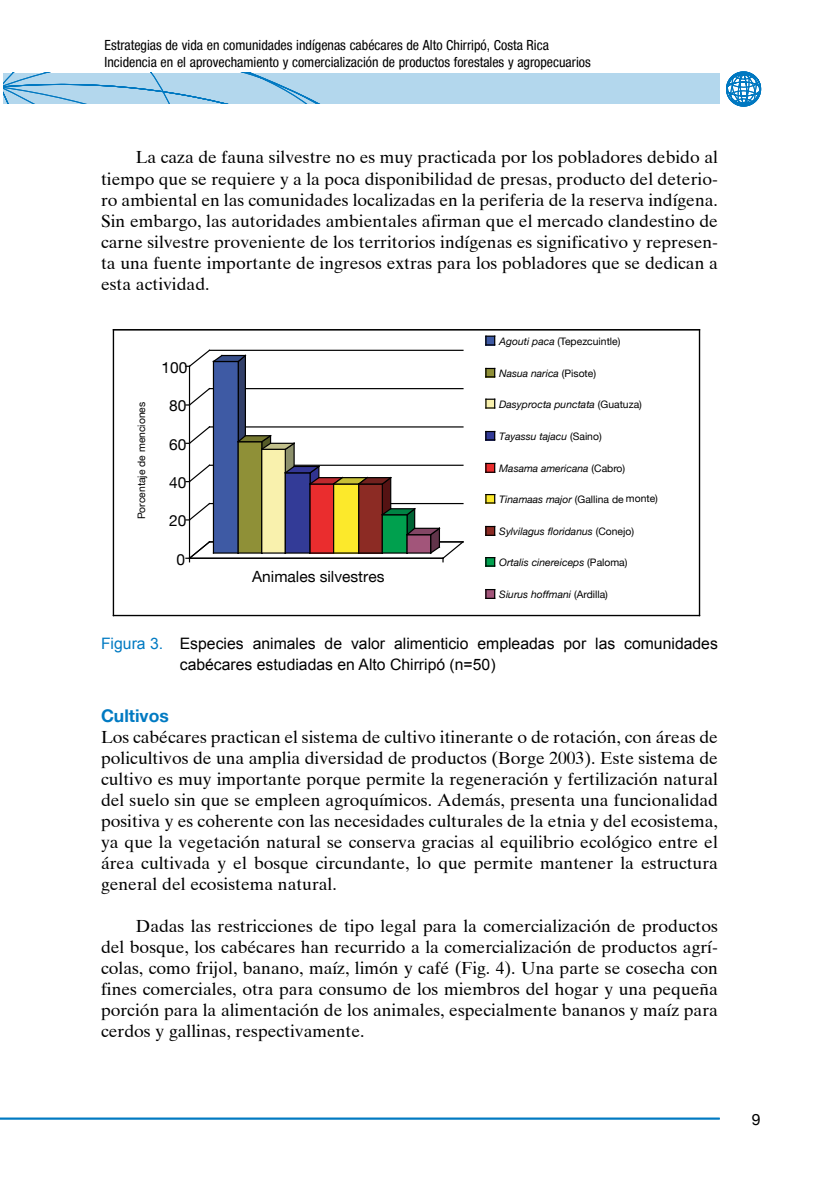
<style>
.page{position:relative;width:819px;height:1181px;background:#fff}
.page>*{position:absolute;margin:0;border:0;box-sizing:border-box;transform-origin:0 0}
.t1{font:17.5px/21px "Times Ten";color:#000;text-align:justify}
.t2{font:700 17.5px "Helvetica Neue";color:#007ac2}
.t3{font:15.75px/21px "Arial";color:#000}
.t4{font:15.4px "Helvetica Neue";color:#000}
.t5{font:condensed 14px/16.8px "Helvetica Neue";color:#000}
.t6{font:italic 10.33px "Helvetica Neue";color:#000}
.t7{font:10.33px "Helvetica Neue";color:#000}
.t8{font:10.33px "Helvetica Neue";color:#000}
.s1{font-style:italic}
.s2{font-style:normal}
.s3{color:#007ac2}
</style>
<div class="page">
<svg style="left:726px;top:71px;width:35px;height:35px"></svg>
<svg style="left:186px;top:349px;width:278px;height:213px"></svg>
<svg style="left:485px;top:335px;width:10px;height:10px"></svg>
<svg style="left:485px;top:368px;width:10px;height:9px"></svg>
<svg style="left:485px;top:398px;width:10px;height:10px"></svg>
<svg style="left:485px;top:431px;width:10px;height:9px"></svg>
<svg style="left:485px;top:463px;width:10px;height:10px"></svg>
<svg style="left:485px;top:494px;width:10px;height:9px"></svg>
<svg style="left:485px;top:526px;width:10px;height:10px"></svg>
<svg style="left:485px;top:557px;width:10px;height:9px"></svg>
<svg style="left:485px;top:589px;width:10px;height:10px"></svg>
<hr style="left:113px;top:329px;width:587px;height:1px;background:#000">
<hr style="left:698px;top:329px;width:2px;height:287px;background:#000">
<hr style="left:113px;top:615px;width:587px;height:1px;background:#000">
<hr style="left:113px;top:329px;width:1px;height:287px;background:#000">
<div style="left:3px;top:73px;width:716px;height:30px;background:#b3d7ed"></div>
<svg style="left:3px;top:73px;width:316px;height:30px"></svg>
<hr style="left:0;top:1117px;width:719px;height:2px;background:#007ac2">
<p class="t5" style="left:104px;top:37px;width:487px">Estrategias de vida en comunidades indígenas cabécares de Alto Chirripó, Costa Rica<br>Incidencia en el aprovechamiento y comercialización de productos forestales y agropecuarios</p>
<p class="t1" style="left:101px;top:147px;width:618px;text-indent:35px">La caza de fauna silvestre no es muy practicada por los pobladores debido al tiempo que se requiere y a la poca disponibilidad de presas, producto del deterio&shy;ro ambiental en las comunidades localizadas en la periferia de la reserva indígena.<br>Sin embargo, las autoridades ambientales afirman que el mercado clandestino de carne silvestre proveniente de los territorios indígenas es significativo y represen&shy;ta una fuente importante de ingresos extras para los pobladores que se dedican a esta actividad.</p>
<p class="t8" style="left:135px;top:519px;width:119px;rotate:-90deg">Porcentaje de menciones</p>
<p class="t4" style="left:161px;top:358px;width:27px">100</p>
<p class="t4" style="left:169px;top:397px;width:19px">80</p>
<p class="t4" style="left:169px;top:435px;width:19px">60</p>
<p class="t4" style="left:169px;top:473px;width:19px">40</p>
<p class="t4" style="left:169px;top:511px;width:19px">20</p>
<p class="t4" style="left:176px;top:550px;width:10px">0</p>
<p class="t4" style="left:252px;top:567px;width:134px">Animales silvestres</p>
<p class="t7" style="left:499px;top:335px;width:123px"><span class="s1">Agouti paca</span> (Tepezcuintle)</p>
<p class="t6" style="left:499px;top:367px;width:98px">Nasua narica <span class="s2">(Pisote)</span></p>
<p class="t6" style="left:499px;top:398px;width:144px">Dasyprocta punctata <span class="s2">(Guatuza)</span></p>
<p class="t6" style="left:499px;top:430px;width:104px">Tayassu tajacu <span class="s2">(Saino)</span></p>
<p class="t6" style="left:499px;top:462px;width:127px">Masama americana <span class="s2">(Cabro)</span></p>
<p class="t7" style="left:499px;top:493px;width:160px"><span class="s1">Tinamaas major</span> (Gallina de monte)</p>
<p class="t6" style="left:499px;top:525px;width:136px">Sylvilagus floridanus <span class="s2">(Conejo)</span></p>
<p class="t6" style="left:499px;top:556px;width:130px">Ortalis cinereiceps <span class="s2">(Paloma)</span></p>
<p class="t6" style="left:499px;top:588px;width:110px">Siurus hoffmani <span class="s2">(Ardilla)</span></p>
<p class="t3" style="left:180px;top:633px;width:539px;text-indent:-79px"><span class="s3">Figura 3.</span> Especies animales de valor alimenticio empleadas por las comunidades cabécares estudiadas en Alto Chirripó (n=50)</p>
<p class="t2" style="left:101px;top:705px;width:69px">Cultivos</p>
<p class="t1" style="left:101px;top:726px;width:618px">Los cabécares practican el sistema de cultivo itinerante o de rotación, con áreas de policultivos de una amplia diversidad de productos (Borge 2003). Este sistema de cultivo es muy importante porque permite la regeneración y fertilización natural del suelo sin que se empleen agroquímicos. Además, presenta una funcionalidad positiva y es coherente con las necesidades culturales de la etnia y del ecosistema, ya que la vegetación natural se conserva gracias al equilibrio ecológico entre el área cultivada y el bosque circundante, lo que permite mantener la estructura general del ecosistema natural.</p>
<p class="t1" style="left:101px;top:915px;width:618px;text-indent:35px">Dadas las restricciones de tipo legal para la comercialización de productos del bosque, los cabécares han recurrido a la comercialización de productos agrí&shy;colas, como frijol, banano, maíz, limón y café (Fig. 4). Una parte se cosecha con fines comerciales, otra para consumo de los miembros del hogar y una pequeña porción para la alimentación de los animales, especialmente bananos y maíz para cerdos y gallinas, respectivamente.</p>
</div>
